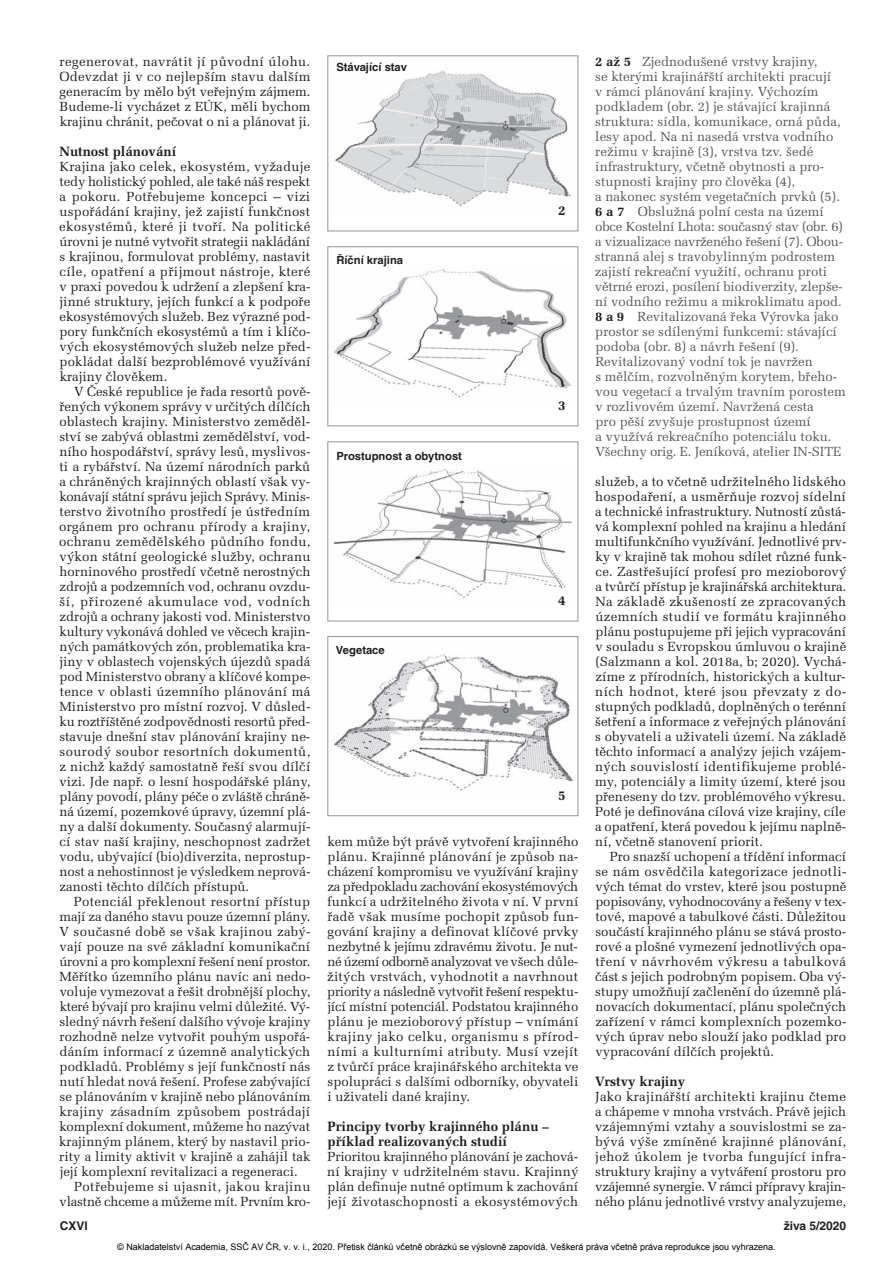
<style>
.page{position:relative;width:893px;height:1263px;background:#fff}
.page>*{position:absolute;margin:0;border:0;box-sizing:border-box;transform-origin:0 0}
.t1{font:700 13.5px/15px "Melior CE";color:#231f20}
.t2{font:13.2px/15px "Melior CE";color:#231f20;text-align:justify}
.t3{font:13.2px/15px "Melior CE";color:#57585a}
.t4{font:13.2px "Melior CE";letter-spacing:.02em;color:#231f20}
.t5{font:13.2px "Melior CE";letter-spacing:-.02em;color:#231f20}
.t6{font:13.2px "Melior CE";letter-spacing:.03em;color:#231f20}
.t7{font:13.2px "Melior CE";letter-spacing:.025em;color:#231f20}
.t8{font:700 12px "Helvetica CE";color:#231f20}
.t9{font:700 11.25px "Helvetica CE";color:#231f20}
.t10{font:9px "Arial";color:#000}
.s1{font-weight:700;color:#231f20}
</style>
<div class="page">
<img style="left:335px;top:70px;width:236px;height:137px">
<div style="left:327px;top:55px;width:251px;height:176px;border:1px solid #939598"></div>
<img style="left:333px;top:268px;width:239px;height:130px">
<div style="left:327px;top:246px;width:251px;height:180px;border:1px solid #939598"></div>
<img style="left:333px;top:469px;width:239px;height:129px">
<div style="left:327px;top:441px;width:251px;height:180px;border:1px solid #939598"></div>
<img style="left:333px;top:654px;width:241px;height:137px">
<div style="left:327px;top:636px;width:251px;height:180px;border:1px solid #939598"></div>
<p class="t2" style="left:59px;top:56px;width:253px">regenerovat, navrátit jí původní úlohu.<br>Odevzdat ji v co nejlepším stavu dalším generacím by mělo být veřejným zájmem.<br>Budeme-li vycházet z EÚK, měli bychom krajinu chránit, pečovat o ni a plánovat ji.</p>
<p class="t1" style="left:60px;top:146px;width:118px">Nutnost plánování</p>
<p class="t2" style="left:59px;top:161px;width:253px">Krajina jako celek, ekosystém, vyžaduje tedy holistický pohled, ale také náš respekt a pokoru. Potřebujeme koncepci – vizi uspořádání krajiny, jež zajistí funkčnost ekosystémů, které ji tvoří. Na politické úrovni je nutné vytvořit strategii nakládání s krajinou, formulovat problémy, nastavit cíle, opatření a přijmout nástroje, které v praxi povedou k udržení a zlepšení kra&shy;jinné struktury, jejích funkcí a k podpoře ekosystémových služeb. Bez výrazné pod&shy;pory funkčních ekosystémů a tím i klíčo&shy;vých ekosystémových služeb nelze před&shy;pokládat další bezproblémové využívání krajiny člověkem.</p>
<p class="t2" style="left:59px;top:386px;width:253px;text-indent:15px">V České republice je řada resortů pově&shy;řených výkonem správy v určitých dílčích oblastech krajiny. Ministerstvo zeměděl&shy;ství se zabývá oblastmi zemědělství, vod&shy;ního hospodářství, správy lesů, myslivos&shy;ti a rybářství. Na území národních parků a chráněných krajinných oblastí však vy - konávají státní správu jejich Správy. Minis&shy;terstvo životního prostředí je ústředním orgánem pro ochranu přírody a krajiny, ochranu zemědělského půdního fondu, výkon státní geologické služby, ochranu horninového prostředí včetně nerostných zdrojů a podzemních vod, ochranu ovzdu&shy;ší, přirozené akumulace vod, vodních zdrojů a ochrany jakosti vod. Ministerstvo kultury vykonává dohled ve věcech krajin&shy;ných památkových zón, problematika kra&shy;jiny v oblastech vojenských újezdů spadá pod Ministerstvo obrany a klíčové kompe&shy;tence v oblasti územního plánování má Ministerstvo pro místní rozvoj. V důsled&shy;ku roztříštěné zodpovědnosti resortů před&shy;stavuje dnešní stav plánování krajiny ne - sourodý soubor resortních dokumentů, z nichž každý samostatně řeší svou dílčí vizi. Jde např. o lesní hospodářské plány, plány povodí, plány péče o zvláště chráně&shy;ná území, pozemkové úpravy, územní plá&shy;ny a další dokumenty. Současný alarmují&shy;cí stav naší krajiny, neschopnost zadržet vodu, ubývající (bio)diverzita, neprostup&shy;nost a nehostinnost je výsledkem neprová&shy;zanosti těchto dílčích přístupů.</p>
<p class="t4" style="left:74px;top:897px;width:238px">Potenciál překlenout resortní přístup</p>
<p class="t2" style="left:59px;top:911px;width:253px">mají za daného stavu pouze územní plány.</p>
<p class="t7" style="left:60px;top:927px;width:252px">V současné době se však krajinou zabý -</p>
<p class="t2" style="left:60px;top:941px;width:252px">vají pouze na své základní komunikační</p>
<p class="t5" style="left:59px;top:957px;width:252px">úrovni a pro komplexní řešení není prostor.</p>
<p class="t2" style="left:60px;top:971px;width:252px">Měřítko územního plánu navíc ani nedo-</p>
<p class="t2" style="left:60px;top:986px;width:252px">voluje vymezovat a řešit drobnější plochy,</p>
<p class="t2" style="left:60px;top:1001px;width:252px">které bývají pro krajinu velmi důležité. Vý -</p>
<p class="t2" style="left:59px;top:1016px;width:253px">sledný návrh řešení dalšího vývoje krajiny</p>
<p class="t2" style="left:60px;top:1031px;width:252px">rozhodně nelze vytvořit pouhým uspořá-</p>
<p class="t2" style="left:59px;top:1046px;width:252px">dáním informací z územně analytických</p>
<p class="t2" style="left:59px;top:1061px;width:252px">podkladů. Problémy s její funkčností nás</p>
<p class="t2" style="left:59px;top:1076px;width:252px">nutí hledat nová řešení. Profese zabývající</p>
<p class="t2" style="left:60px;top:1091px;width:252px">se plánováním v krajině nebo plánováním</p>
<p class="t4" style="left:60px;top:1107px;width:252px">krajiny zásadním způsobem postrádají</p>
<p class="t2" style="left:59px;top:1121px;width:252px">komplexní dokument, můžeme ho nazývat</p>
<p class="t2" style="left:59px;top:1136px;width:252px">krajinným plánem, který by nastavil prio-</p>
<p class="t2" style="left:59px;top:1151px;width:253px">rity a limity aktivit v krajině a zahájil tak</p>
<p class="t2" style="left:60px;top:1166px;width:240px">její komplexní revitalizaci a regeneraci.</p>
<p class="t6" style="left:74px;top:1182px;width:238px">Potřebujeme si ujasnit, jakou krajinu</p>
<p class="t2" style="left:60px;top:1196px;width:252px">vlastně chceme a můžeme mít. Prvním kro-</p>
<p class="t9" style="left:336px;top:63px;width:72px">Stávající stav</p>
<p class="t9" style="left:336px;top:256px;width:68px">Říční krajina</p>
<p class="t9" style="left:336px;top:452px;width:127px">Prostupnost a obytnost</p>
<p class="t9" style="left:336px;top:646px;width:50px">Vegetace</p>
<p class="t1" style="left:558px;top:205px;width:9px">2</p>
<p class="t1" style="left:558px;top:400px;width:9px">3</p>
<p class="t1" style="left:558px;top:595px;width:9px">4</p>
<p class="t1" style="left:558px;top:789px;width:9px">5</p>
<p class="t2" style="left:327px;top:836px;width:253px">kem může být právě vytvoření krajinného plánu. Krajinné plánování je způsob na - cházení kompromisu ve využívání krajiny za předpokladu zachování ekosystémových funkcí a udržitelného života v ní. V první řadě však musíme pochopit způsob fun&shy;gování krajiny a definovat klíčové prvky nezbytné k jejímu zdravému životu. Je nut&shy;né území odborně analyzovat ve všech důle&shy;žitých vrstvách, vyhodnotit a navrhnout priority a následně vytvořit řešení respektu - jící místní potenciál. Podstatou krajinného plánu je mezioborový přístup – vnímání krajiny jako celku, organismu s přírod - ními a kulturními atributy. Musí vzejít z tvůrčí práce krajinářského architekta ve spolupráci s dalšími odborníky, obyvateli i uživateli dané krajiny.</p>
<p class="t1" style="left:327px;top:1121px;width:223px">Principy tvorby krajinného plánu – příklad realizovaných studií</p>
<p class="t2" style="left:327px;top:1151px;width:253px">Prioritou krajinného plánování je zachová&shy;ní krajiny v udržitelném stavu. Krajinný plán definuje nutné optimum k zachování její životaschopnosti a ekosystémových</p>
<p class="t3" style="left:595px;top:56px;width:252px"><span class="s1">2 až 5</span> Zjednodušené vrstvy krajiny,<br>se kterými krajinářští architekti pracují<br>v rámci plánování krajiny. Výchozím podkladem (obr. 2) je stávající krajinná struktura: sídla, komunikace, orná půda, lesy apod. Na ni nasedá vrstva vodního režimu v krajině (3), vrstva tzv. šedé infrastruktury, včetně obytnosti a pro&shy;stupnosti krajiny pro člověka (4),<br>a nakonec systém vegetačních prvků (5).<br><span class="s1">6 a 7</span> Obslužná polní cesta na území obce Kostelní Lhota: současný stav (obr. 6) a vizualizace navrženého řešení (7). Obou&shy;stranná alej s travobylinným podrostem zajistí rekreační využití, ochranu proti větrné erozi, posílení biodiverzity, zlepše&shy;ní vodního režimu a mikroklimatu apod.<br><span class="s1">8 a 9</span> Revitalizovaná řeka Výrovka jako prostor se sdílenými funkcemi: stávající podoba (obr. 8) a návrh řešení (9).<br>Revitalizovaný vodní tok je navržen<br>s mělčím, rozvolněným korytem, břeho&shy;vou vegetací a trvalým travním porostem v rozlivovém území. Navržená cesta<br>pro pěší zvyšuje prostupnost území<br>a využívá rekreačního potenciálu toku.<br>Všechny orig. E. Jeníková, atelier IN-SITE</p>
<p class="t2" style="left:595px;top:476px;width:253px">služeb, a to včetně udržitelného lidského hospodaření, a usměrňuje rozvoj sídelní a technické infrastruktury. Nutností zůstá&shy;vá komplexní pohled na krajinu a hledání multifunkčního využívání. Jednotlivé prv&shy;ky v krajině tak mohou sdílet různé funk&shy;ce. Zastřešující profesí pro mezioborový a tvůrčí přístup je krajinářská architektura.<br>Na základě zkušeností ze zpracovaných územních studií ve formátu krajinného plánu postupujeme při jejich vypracování v souladu s Evropskou úmluvou o krajině (Salzmann a kol. 2018a, b; 2020). Vychá&shy;zíme z přírodních, historických a kultur&shy;ních hodnot, které jsou převzaty z do - stupných podkladů, doplněných o terénní šetření a informace z veřejných plánování s obyvateli a uživateli území. Na základě těchto informací a analýzy jejich vzájem&shy;ných souvislostí identifikujeme problé&shy;my, potenciály a limity území, které jsou přeneseny do tzv. problémového výkresu.<br>Poté je definována cílová vize krajiny, cíle a opatření, která povedou k jejímu naplně&shy;ní, včetně stanovení priorit.</p>
<p class="t2" style="left:595px;top:851px;width:253px;text-indent:15px">Pro snazší uchopení a třídění informací se nám osvědčila kategorizace jednotli&shy;vých témat do vrstev, které jsou postupně popisovány, vyhodnocovány a řešeny v tex - tové, mapové a tabulkové části. Důležitou součástí krajinného plánu se stává prosto&shy;rové a plošné vymezení jednotlivých opa - tření v návrhovém výkresu a tabulková část s jejich podrobným popisem. Oba vý - stupy umožňují začlenění do územně plá&shy;novacích dokumentací, plánu společných zařízení v rámci komplexních pozemko&shy;vých úprav nebo slouží jako podklad pro vypracování dílčích projektů.</p>
<p class="t1" style="left:595px;top:1076px;width:91px">Vrstvy krajiny</p>
<p class="t2" style="left:595px;top:1091px;width:253px">Jako krajinářští architekti krajinu čteme a chápeme v mnoha vrstvách. Právě jejich vzájemnými vztahy a souvislostmi se za - bývá výše zmíněné krajinné plánování, jehož úkolem je tvorba fungující infra&shy;struktury krajiny a vytváření prostoru pro vzájemné synergie. V rámci přípravy krajin - ného plánu jednotlivé vrstvy analyzujeme,</p>
<p class="t8" style="left:60px;top:1221px;width:30px">CXVI</p>
<p class="t8" style="left:784px;top:1221px;width:64px">živa 5/2020</p>
<p class="t10" style="left:117px;top:1241px;width:660px">© Nakladatelství Academia, SSČ AV ČR, v. v. i., 2020. Přetisk článků včetně obrázků se výslovně zapovídá. Veškerá práva včetně práva reprodukce jsou vyhrazena.</p>
</div>
